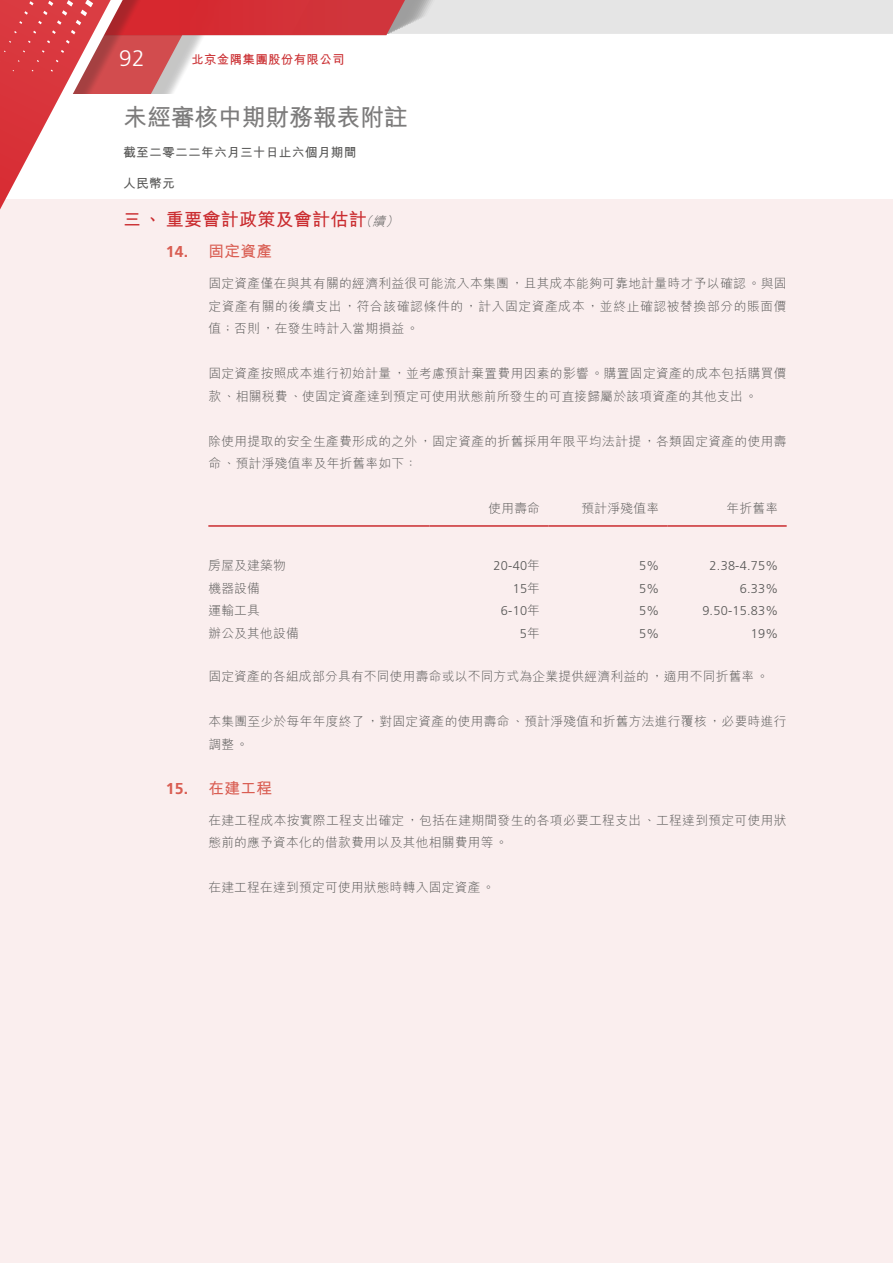
<style>
.page{position:relative;width:893px;height:1263px;background:#fff}
.page>*{position:absolute;margin:0;border:0;box-sizing:border-box;transform-origin:0 0}
.t1{font:700 24px "M Hei HK";letter-spacing:-.015em;color:#7c7b7b}
.t2{font:300 22.5px "Frutiger LT Std";color:#fff}
.t3{font:700 18px "M Hei HK";letter-spacing:.015em;color:#ca2c2f}
.t4{font:700 15.75px "M Hei HK";letter-spacing:.015em;color:#d95d52}
.t5{font:300 12.75px/22.5px "M Hei HK";letter-spacing:.025em;color:#575756}
.t6{font:300 12.75px "Frutiger LT Std";letter-spacing:.015em;color:#575756}
.t7{font:700 12.75px "M Hei HK";letter-spacing:.015em;color:#575756}
.t8{font:700 12.45px "M Hei HK";letter-spacing:.03em;color:#ca2c2f}
.s1{font-weight:300;font-style:italic;font-size:12.75px;color:#575756}
.s2{font-family:"Frutiger LT Std"}
.s3{font-family:"M Hei HK"}
</style>
<div class="page">
<div style="left:0;top:199px;width:893px;height:1064px;background:#faeeee"></div>
<svg style="left:0;top:0;width:893px;height:210px"></svg>
<hr style="left:208px;top:525px;width:221px;height:2px;background:#ca2c2f">
<hr style="left:429px;top:525px;width:120px;height:2px;background:#ca2c2f">
<hr style="left:549px;top:525px;width:119px;height:2px;background:#ca2c2f">
<hr style="left:668px;top:525px;width:119px;height:2px;background:#ca2c2f">
<h2 class="t2" style="left:119px;top:45px;width:27px">92</h2>
<p class="t8" style="left:191px;top:51px;width:155px">北京金隅集團股份有限公司</p>
<h1 class="t1" style="left:123px;top:99px;width:286px">未經審核中期財務報表附註</h1>
<p class="t7" style="left:123px;top:143px;width:235px">截至二零二二年六月三十日止六個月期間</p>
<p class="t7" style="left:123px;top:174px;width:53px">人民幣元</p>
<h3 class="t3" style="left:123px;top:206px;width:280px">三、重要會計政策及會計估計<span class="s1">（續）</span></h3>
<p class="t4" style="left:166px;top:240px;width:108px"><span class="s2">14.</span> 固定資產</p>
<p class="t5" style="left:208px;top:272px;width:580px;text-align:justify">固定資產僅在與其有關的經濟利益很可能流入本集團，且其成本能夠可靠地計量時才予以確認。與固定資產有關的後續支出，符合該確認條件的，計入固定資產成本，並終止確認被替換部分的賬面價值；否則，在發生時計入當期損益。</p>
<p class="t5" style="left:208px;top:362px;width:580px">固定資產按照成本進行初始計量，並考慮預計棄置費用因素的影響。購置固定資產的成本包括購買價款、相關稅費、使固定資產達到預定可使用狀態前所發生的可直接歸屬於該項資產的其他支出。</p>
<p class="t5" style="left:208px;top:429px;width:580px">除使用提取的安全生產費形成的之外，固定資產的折舊採用年限平均法計提，各類固定資產的使用壽命、預計淨殘值率及年折舊率如下：</p>
<p class="t5" style="left:488px;top:497px;width:53px">使用壽命</p>
<p class="t5" style="left:581px;top:497px;width:79px">預計淨殘值率</p>
<p class="t5" style="left:726px;top:497px;width:53px">年折舊率</p>
<p class="t5" style="left:208px;top:554px;width:79px">房屋及建築物</p>
<p class="t6" style="left:494px;top:558px;width:48px">20-40<span class="s3">年</span></p>
<p class="t6" style="left:639px;top:558px;width:22px">5%</p>
<p class="t6" style="left:710px;top:558px;width:70px">2.38-4.75%</p>
<p class="t5" style="left:208px;top:576px;width:53px">機器設備</p>
<p class="t6" style="left:513px;top:581px;width:29px">15<span class="s3">年</span></p>
<p class="t6" style="left:639px;top:581px;width:22px">5%</p>
<p class="t6" style="left:740px;top:581px;width:40px">6.33%</p>
<p class="t5" style="left:208px;top:599px;width:53px">運輸工具</p>
<p class="t6" style="left:501px;top:603px;width:41px">6-10<span class="s3">年</span></p>
<p class="t6" style="left:639px;top:603px;width:22px">5%</p>
<p class="t6" style="left:702px;top:603px;width:77px">9.50-15.83%</p>
<p class="t5" style="left:208px;top:621px;width:92px">辦公及其他設備</p>
<p class="t6" style="left:520px;top:626px;width:22px">5<span class="s3">年</span></p>
<p class="t6" style="left:639px;top:626px;width:22px">5%</p>
<p class="t6" style="left:751px;top:626px;width:29px">19%</p>
<p class="t5" style="left:208px;top:665px;width:562px">固定資產的各組成部分具有不同使用壽命或以不同方式為企業提供經濟利益的，適用不同折舊率。</p>
<p class="t5" style="left:208px;top:709px;width:580px">本集團至少於每年年度終了，對固定資產的使用壽命、預計淨殘值和折舊方法進行覆核，必要時進行調整。</p>
<p class="t4" style="left:166px;top:776px;width:108px"><span class="s2">15.</span> 在建工程</p>
<p class="t5" style="left:208px;top:808px;width:580px">在建工程成本按實際工程支出確定，包括在建期間發生的各項必要工程支出、工程達到預定可使用狀態前的應予資本化的借款費用以及其他相關費用等。</p>
<p class="t5" style="left:208px;top:875px;width:288px">在建工程在達到預定可使用狀態時轉入固定資產。</p>
</div>
